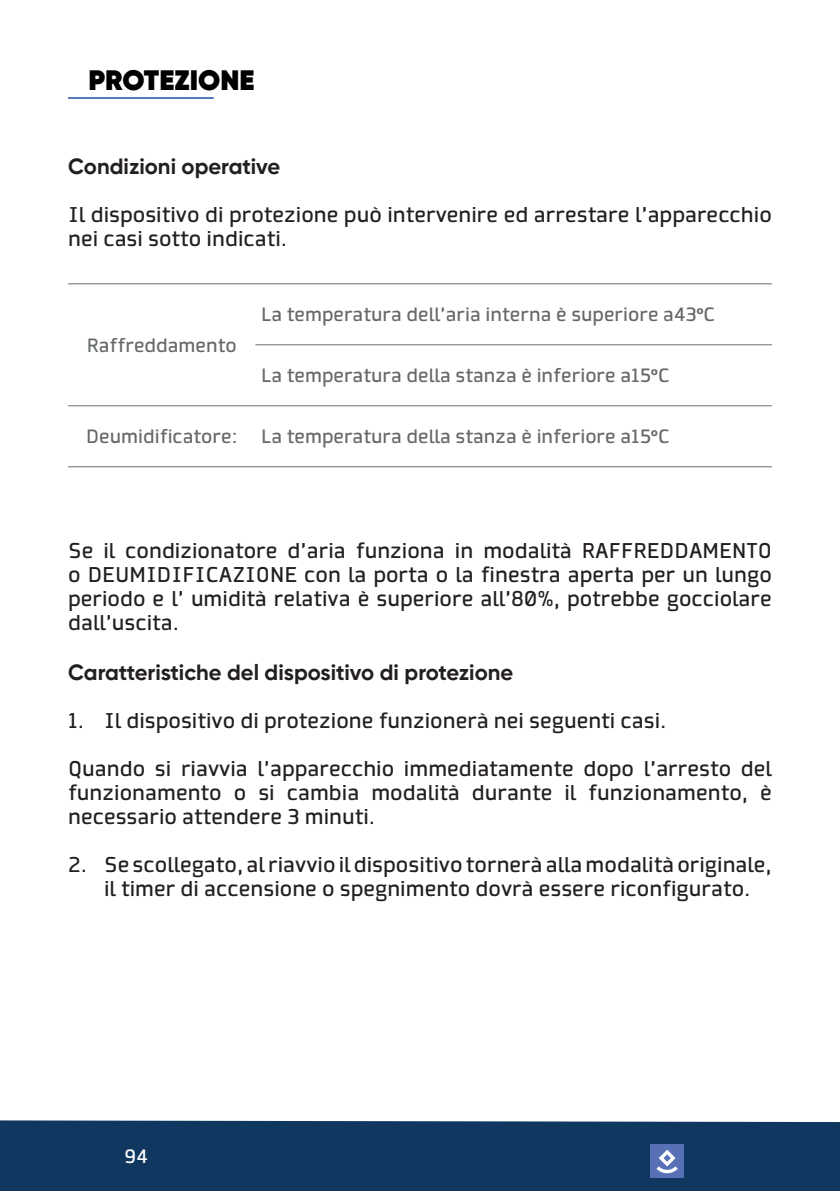
<style>
.page{position:relative;width:840px;height:1191px;background:#fff}
.page>*{position:absolute;margin:0;border:0;box-sizing:border-box;transform-origin:0 0}
.t1{font:800 28px "Gilroy";color:#000001}
.t2{font:700 22px "Gilroy";color:#231f20}
.t3{font:20px/24px "Collator";color:#231f20}
.t4{font:18px "Collator";color:#666969}
.t5{font:18px "Collator";color:#fff}
.s1{font-family:"Helvetica Neue LT Std";font-weight:700}
</style>
<div class="page">
<div style="left:0;top:1120px;width:839px;height:71px;background:#0f3760"></div>
<div style="left:650px;top:1144px;width:33px;height:34px;background:#5870b6"></div>
<svg style="left:656px;top:1149px;width:21px;height:24px"></svg>
<hr style="left:68px;top:466px;width:187px;height:1px;background:#6c6d70">
<hr style="left:255px;top:466px;width:516px;height:1px;background:#6c6d70">
<hr style="left:68px;top:283px;width:187px;height:1px;background:#6c6d70">
<hr style="left:255px;top:283px;width:516px;height:1px;background:#6c6d70">
<hr style="left:255px;top:344px;width:516px;height:1px;background:#6c6d70">
<hr style="left:68px;top:405px;width:187px;height:1px;background:#6c6d70">
<hr style="left:255px;top:405px;width:516px;height:1px;background:#6c6d70">
<hr style="left:68px;top:97px;width:145px;height:2px;background:#5479bd">
<p class="t1" style="left:89px;top:62px;width:167px">PROTEZIONE</p>
<p class="t2" style="left:68px;top:152px;width:213px">Condizioni operative</p>
<p class="t3" style="left:68px;top:203px;width:704px">Il dispositivo di protezione può intervenire ed arrestare l’apparecchio nei casi sotto indicati.</p>
<p class="t4" style="left:87px;top:334px;width:151px">Raffreddamento</p>
<p class="t4" style="left:261px;top:304px;width:455px">La temperatura dell’aria interna è superiore a43<span class="s1">º</span>C</p>
<p class="t4" style="left:261px;top:365px;width:410px">La temperatura della stanza è inferiore a15<span class="s1">º</span>C</p>
<p class="t4" style="left:86px;top:426px;width:153px">Deumidificatore:</p>
<p class="t4" style="left:261px;top:426px;width:410px">La temperatura della stanza è inferiore a15<span class="s1">º</span>C</p>
<p class="t3" style="left:68px;top:539px;width:704px;text-align:justify">Se il condizionatore d’aria funziona in modalità RAFFREDDAMENTO o DEUMIDIFICAZIONE con la porta o la finestra aperta per un lungo periodo e l’ umidità relativa è superiore all’80%, potrebbe gocciolare dall’uscita.</p>
<p class="t2" style="left:68px;top:659px;width:446px">Caratteristiche del dispositivo di protezione</p>
<p class="t3" style="left:68px;top:710px;width:599px">1. Il dispositivo di protezione funzionerà nei seguenti casi.</p>
<p class="t3" style="left:68px;top:758px;width:705px;text-align:justify">Quando si riavvia l’apparecchio immediatamente dopo l’arresto del funzionamento o si cambia modalità durante il funzionamento, è necessario attendere 3 minuti.</p>
<p class="t3" style="left:104px;top:854px;width:668px;text-indent:-36px">2. Se scollegato, al riavvio il dispositivo tornerà alla modalità originale, il timer di accensione o spegnimento dovrà essere riconfigurato.</p>
<p class="t5" style="left:124px;top:1145px;width:25px">94</p>
</div>
